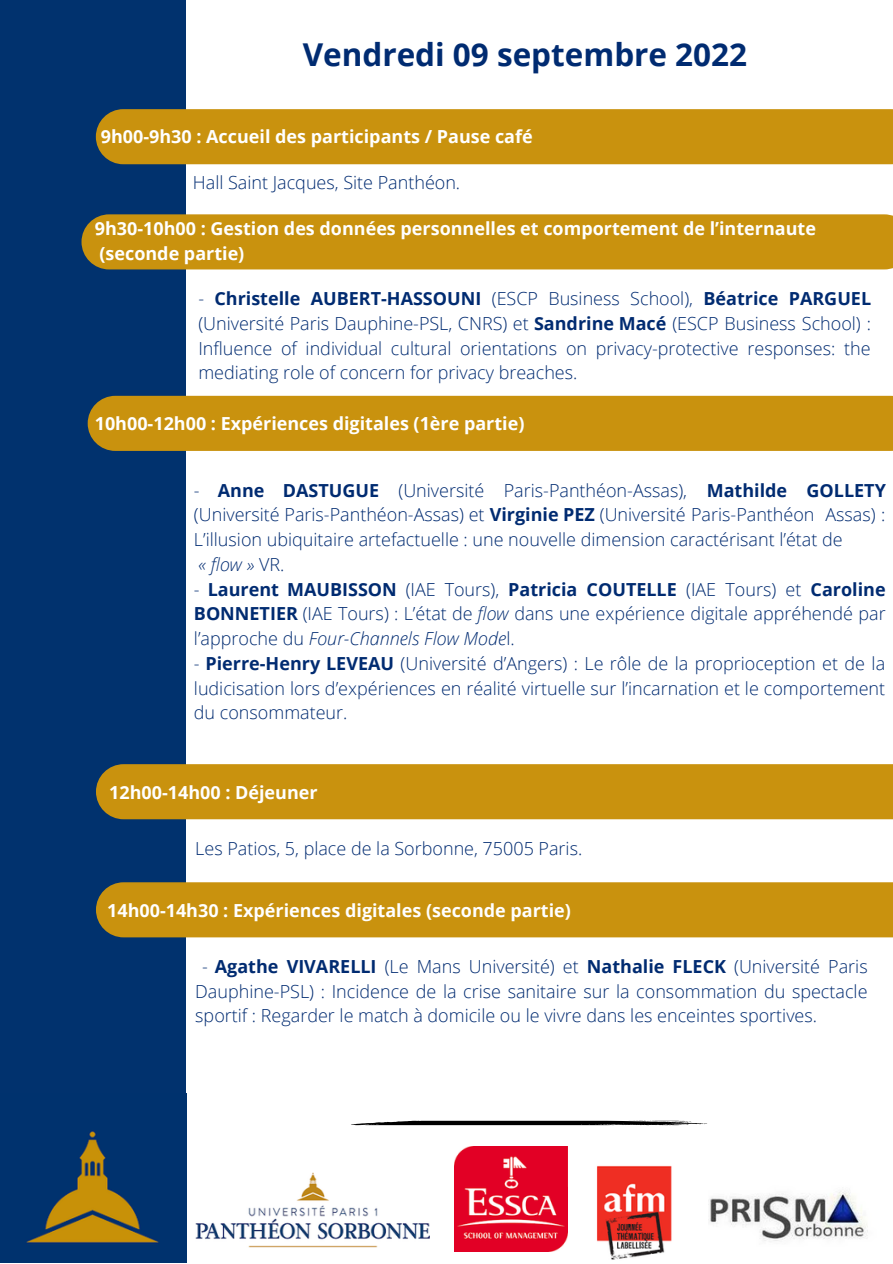
<style>
.page{position:relative;width:893px;height:1264px;background:#fff}
.page>*{position:absolute;margin:0;border:0;box-sizing:border-box;transform-origin:0 0}
.t1{font:700 31.5px "Open Sans";color:#002b71}
.t2{font:300 18px/24.8px "Open Sans";color:#002b71;text-align:justify}
.t3{font:700 18px/24.8px "Open Sans";color:#fff}
.s1{font-weight:700}
.s2{font-style:italic}
</style>
<div class="page">
<div style="left:0;top:0;width:186px;height:1262px;background:#01326e"></div>
<div style="left:96px;top:109px;width:796px;height:55px;background:#c9920e"></div>
<div style="left:88px;top:396px;width:804px;height:55px;background:#c9920e"></div>
<div style="left:96px;top:764px;width:796px;height:55px;background:#c9920e"></div>
<img style="left:26px;top:1131px;width:133px;height:112px">
<div style="left:81px;top:214px;width:811px;height:55px;background:#c9920e"></div>
<div style="left:96px;top:882px;width:796px;height:55px;background:#c9920e"></div>
<svg style="left:351px;top:1120px;width:356px;height:6px;background:#646464"></svg>
<img style="left:708px;top:1191px;width:160px;height:50px">
<img style="left:597px;top:1165px;width:75px;height:95px">
<img style="left:454px;top:1146px;width:113px;height:105px">
<img style="left:195px;top:1172px;width:234px;height:75px">
<h1 class="t1" style="left:303px;top:33px;width:445px">Vendredi 09 septembre 2022</h1>
<p class="t3" style="left:101px;top:124px;width:433px">9h00-9h30 : Accueil des participants / Pause café</p>
<p class="t2" style="left:193px;top:170px;width:269px">Hall Saint Jacques, Site Panthéon.</p>
<p class="t3" style="left:95px;top:216px;width:722px">9h30-10h00 : Gestion des données personnelles et comportement de l’internaute (seconde partie)</p>
<p class="t2" style="left:198px;top:286px;width:674px">- <span class="s1">Christelle AUBERT-HASSOUNI</span> (ESCP Business School), <span class="s1">Béatrice PARGUEL </span>(Université Paris Dauphine-PSL, CNRS) et <span class="s1">Sandrine Macé</span> (ESCP Business School) :<br>Influence of individual cultural orientations on privacy-protective responses: the mediating role of concern for privacy breaches.</p>
<p class="t3" style="left:95px;top:411px;width:431px">10h00-12h00 : Expériences digitales (1ère partie)</p>
<p class="t2" style="left:194px;top:477px;width:693px;text-align:left">- <span class="s1">Anne DASTUGUE</span> (Université Paris-Panthéon-Assas), <span class="s1">Mathilde GOLLETY </span>(Université Paris-Panthéon-Assas) et <span class="s1">Virginie PEZ</span> (Université Paris-Panthéon Assas) :<br>L’illusion ubiquitaire artefactuelle : une nouvelle dimension caractérisant l’état de<br><span class="s2">« flow »</span> VR.</p>
<p class="t2" style="left:194px;top:576px;width:693px">- <span class="s1">Laurent MAUBISSON</span> (IAE Tours), <span class="s1">Patricia COUTELLE</span> (IAE Tours) et <span class="s1">Caroline BONNETIER</span> (IAE Tours) : L’état de <span class="s2">flow</span> dans une expérience digitale appréhendé par l’approche du <span class="s2">Four-Channels Flow Mode</span>l.</p>
<p class="t2" style="left:194px;top:650px;width:692px">- <span class="s1">Pierre-Henry LEVEAU</span> (Université d’Angers) : Le rôle de la proprioception et de la ludicisation lors d’expériences en réalité virtuelle sur l’incarnation et le comportement du consommateur.</p>
<p class="t3" style="left:109px;top:779px;width:210px">12h00-14h00 : Déjeuner</p>
<p class="t2" style="left:195px;top:835px;width:388px">Les Patios, 5, place de la Sorbonne, 75005 Paris.</p>
<p class="t3" style="left:107px;top:897px;width:465px">14h00-14h30 : Expériences digitales (seconde partie)</p>
<p class="t2" style="left:195px;top:953px;width:674px;text-indent:7px">- <span class="s1">Agathe VIVARELLI</span> (Le Mans Université) et <span class="s1">Nathalie FLECK</span> (Université Paris Dauphine-PSL) : Incidence de la crise sanitaire sur la consommation du spectacle sportif : Regarder le match à domicile ou le vivre dans les enceintes sportives.</p>
</div>
